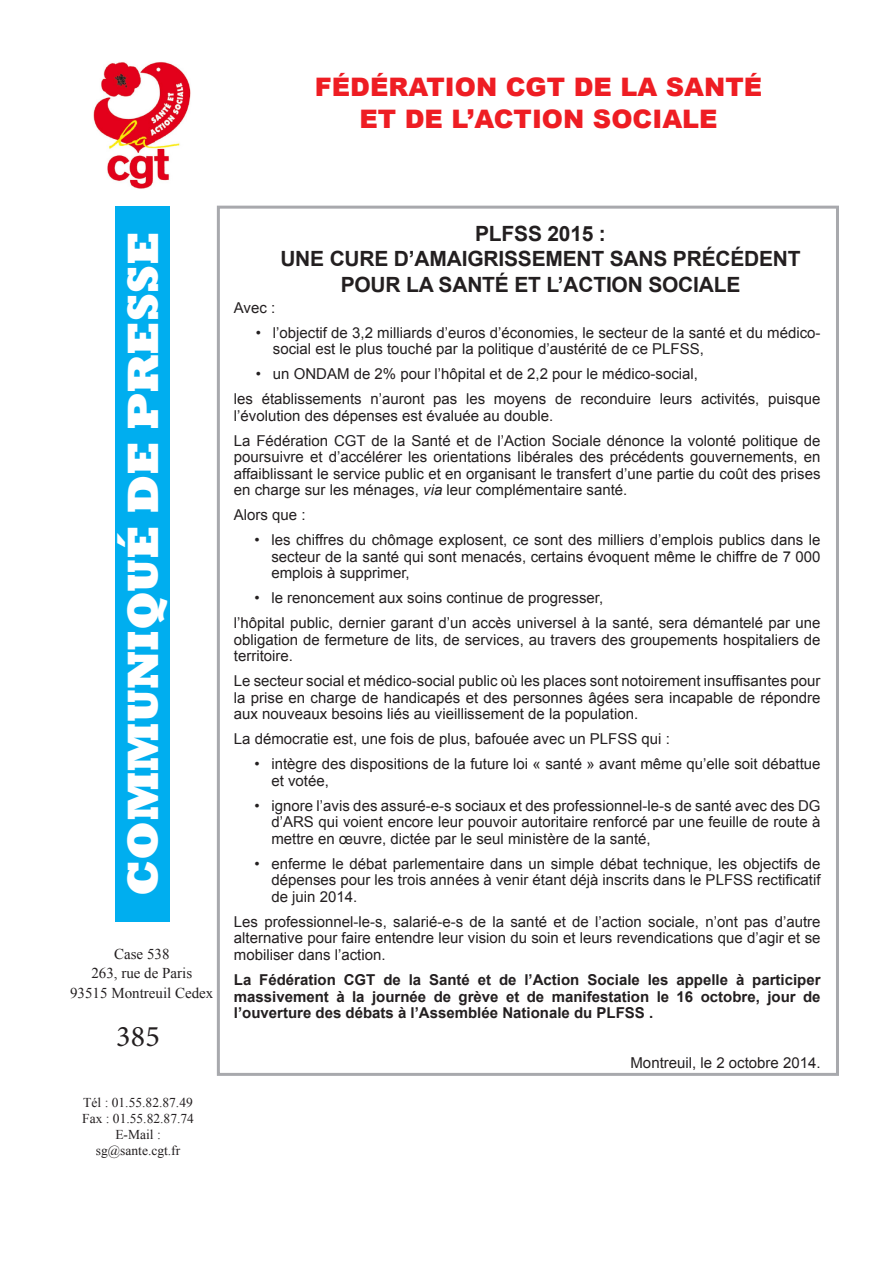
<style>
.page{position:relative;width:893px;height:1263px;background:#fff}
.page>*{position:absolute;margin:0;border:0;box-sizing:border-box;transform-origin:0 0}
.t1{font:800 45px "Rockwell";color:#fff}
.t2{font:30px "Minion Pro";color:#231f20}
.t3{font:900 25.5px "Arial";color:#ee1d23}
.titre{font:700 21px "Arial";letter-spacing:-.01em;color:#231f20}
.txt_courant{font:15px/16.5px "Arial";color:#231f20;text-align:justify}
.txt_courant-2{font:700 15px/16.5px "Arial";color:#231f20;text-align:justify}
.t4{font:15px "Times New Roman";color:#231f20}
.t5{font:13.5px "Times New Roman";color:#231f20}
.s1{font-style:italic}
</style>
<div class="page">
<div style="left:217px;top:206px;width:622px;height:870px;border:3px solid #a8a9ad"></div>
<div style="left:115px;top:206px;width:55px;height:715px;background:#00aeef"></div>
<img style="left:93px;top:62px;width:98px;height:127px">
<p class="t3" style="left:315px;top:69px;width:449px">FÉDÉRATION CGT DE LA SANTÉ</p>
<p class="t3" style="left:359px;top:100px;width:360px">ET DE L’ACTION SOCIALE</p>
<p class="t1" style="left:117px;top:896px;width:667px;rotate:-90deg">COMMUNIQUÉ DE PRESSE</p>
<p class="t4" style="left:114px;top:943px;width:57px">Case 538</p>
<p class="t4" style="left:91px;top:963px;width:102px">263, rue de Paris</p>
<p class="t4" style="left:70px;top:982px;width:145px">93515 Montreuil Cedex</p>
<p class="t2" style="left:116px;top:1017px;width:45px">385</p>
<p class="t5" style="left:83px;top:1093px;width:111px">Tél : 01.55.82.87.49</p>
<p class="t5" style="left:82px;top:1109px;width:113px">Fax : 01.55.82.87.74</p>
<p class="t5" style="left:115px;top:1125px;width:47px">E-Mail :</p>
<p class="t5" style="left:96px;top:1141px;width:86px">sg@sante.cgt.fr</p>
<p class="titre" style="left:475px;top:220px;width:132px">PLFSS 2015 :</p>
<p class="titre" style="left:280px;top:245px;width:522px">UNE CURE D’AMAIGRISSEMENT SANS PRÉCÉDENT</p>
<p class="titre" style="left:341px;top:270px;width:401px">POUR LA SANTÉ ET L’ACTION SOCIALE</p>
<p class="txt_courant" style="left:234px;top:299px;width:43px">Avec :</p>
<p class="txt_courant" style="left:273px;top:324px;width:549px;text-indent:-17px">• l’objectif de 3,2 milliards d’euros d’économies, le secteur de la santé et du médico&shy;social est le plus touché par la politique d’austérité de ce PLFSS,</p>
<p class="txt_courant" style="left:256px;top:366px;width:444px">• un ONDAM de 2% pour l’hôpital et de 2,2 pour le médico-social,</p>
<p class="txt_courant" style="left:234px;top:391px;width:588px">les établissements n’auront pas les moyens de reconduire leurs activités, puisque l’évolution des dépenses est évaluée au double.</p>
<p class="txt_courant" style="left:234px;top:432px;width:588px">La Fédération CGT de la Santé et de l’Action Sociale dénonce la volonté politique de poursuivre et d’accélérer les orientations libérales des précédents gouvernements, en affaiblissant le service public et en organisant le transfert d’une partie du coût des prises en charge sur les ménages, <span class="s1">via</span> leur complémentaire santé.</p>
<p class="txt_courant" style="left:234px;top:507px;width:73px">Alors que :</p>
<p class="txt_courant" style="left:271px;top:532px;width:551px;text-indent:-17px">• les chiffres du chômage explosent, ce sont des milliers d’emplois publics dans le secteur de la santé qui sont menacés, certains évoquent même le chiffre de 7 000 emplois à supprimer,</p>
<p class="txt_courant" style="left:254px;top:590px;width:350px">• le renoncement aux soins continue de progresser,</p>
<p class="txt_courant" style="left:234px;top:615px;width:588px">l’hôpital public, dernier garant d’un accès universel à la santé, sera démantelé par une obligation de fermeture de lits, de services, au travers des groupements hospitaliers de territoire.</p>
<p class="txt_courant" style="left:234px;top:673px;width:588px">Le secteur social et médico-social public où les places sont notoirement insuffisantes pour la prise en charge de handicapés et des personnes âgées sera incapable de répondre aux nouveaux besoins liés au vieillissement de la population.</p>
<p class="txt_courant" style="left:234px;top:731px;width:438px">La démocratie est, une fois de plus, bafouée avec un PLFSS qui :</p>
<p class="txt_courant" style="left:271px;top:756px;width:551px;text-indent:-17px">• intègre des dispositions de la future loi « santé » avant même qu’elle soit débattue et votée,</p>
<p class="txt_courant" style="left:271px;top:798px;width:551px;text-indent:-17px">• ignore l’avis des assuré-e-s sociaux et des professionnel-le-s de santé avec des DG d’ARS qui voient encore leur pouvoir autoritaire renforcé par une feuille de route à mettre en œuvre, dictée par le seul ministère de la santé,</p>
<p class="txt_courant" style="left:271px;top:856px;width:551px;text-indent:-17px">• enferme le débat parlementaire dans un simple débat technique, les objectifs de dépenses pour les trois années à venir étant déjà inscrits dans le PLFSS rectificatif de juin 2014.</p>
<p class="txt_courant" style="left:234px;top:914px;width:588px">Les professionnel-le-s, salarié-e-s de la santé et de l’action sociale, n’ont pas d’autre alternative pour faire entendre leur vision du soin et leurs revendications que d’agir et se mobiliser dans l’action.</p>
<p class="txt_courant-2" style="left:234px;top:972px;width:588px">La Fédération CGT de la Santé et de l’Action Sociale les appelle à participer massivement à la journée de grève et de manifestation le 16 octobre, jour de l’ouverture des débats à l’Assemblée Nationale du PLFSS .</p>
<p class="txt_courant" style="left:630px;top:1055px;width:192px">Montreuil, le 2 octobre 2014.</p>
</div>
